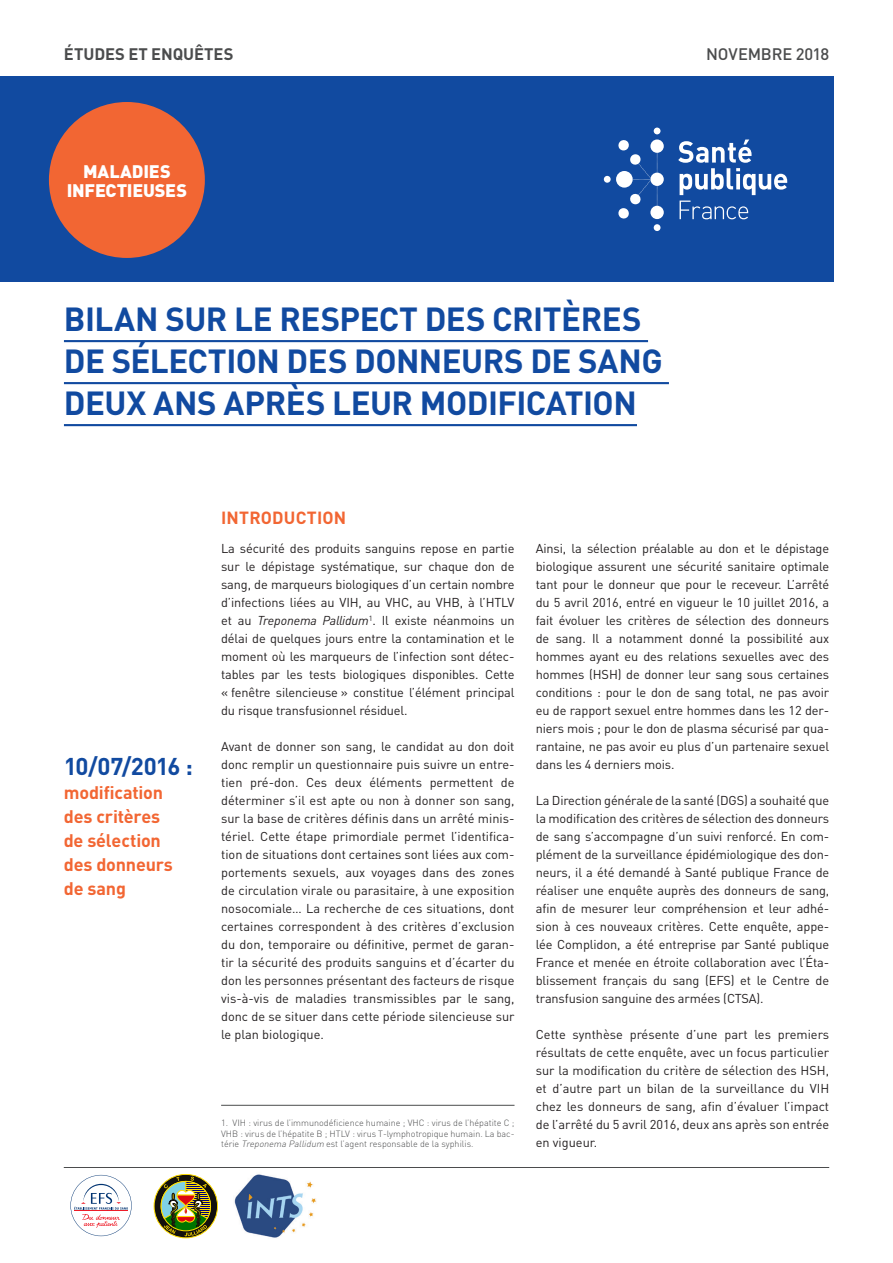
<style>
.page{position:relative;width:893px;height:1263px;background:#fff}
.page>*{position:absolute;margin:0;border:0;box-sizing:border-box;transform-origin:0 0}
.Titre_synthèse{font:700 33px/42px "DIN Pro";letter-spacing:-.015em;color:#114aa0}
.Texte_exergue{font:700 24px "DIN Pro";letter-spacing:-.035em;color:#114aa0}
.Texte_exergue-2{font:700 18px/24px "DIN Pro";letter-spacing:-.01em;color:#f26633}
.t1{font:900 18px/19.5px "DIN Pro";letter-spacing:-.01em;color:#fff;text-align:center}
.Inter_1{font:700 17.4px "DIN Pro";letter-spacing:.01em;color:#f26633}
.t2{font:700 16.5px "DIN Pro";letter-spacing:-.005em;color:#4b4c4d}
.t3{font:500 16.5px "DIN Pro";letter-spacing:-.01em;color:#4b4c4d}
.t4{font:12.75px/18px "DIN Pro";letter-spacing:-.01em;color:#231f20;text-align:justify}
.Note_bas_de_page_1{font:300 9px/10.5px "DIN Pro";color:#4b4c4d;text-align:justify}
.s1{font-style:italic}
</style>
<div class="page">
<div style="left:0;top:77px;width:833px;height:205px;background:#114aa0"></div>
<svg style="left:616px;top:171px;width:17px;height:17px"></svg>
<div style="left:650px;top:206px;width:14px;height:13px;background:#fff;border-radius:50%"></div>
<svg style="left:650px;top:139px;width:14px;height:14px"></svg>
<div style="left:650px;top:173px;width:14px;height:13px;background:#fff;border-radius:50%"></div>
<div style="left:604px;top:176px;width:7px;height:7px;background:#fff;border-radius:50%"></div>
<div style="left:654px;top:224px;width:6px;height:7px;background:#fff;border-radius:50%"></div>
<svg style="left:618px;top:128px;width:42px;height:91px"></svg>
<svg style="left:678px;top:140px;width:109px;height:55px"></svg>
<svg style="left:680px;top:201px;width:68px;height:18px"></svg>
<div style="left:49px;top:102px;width:156px;height:156px;background:#f26633;border-radius:50%"></div>
<hr style="left:64px;top:1167px;width:765px;height:1px;background:#4b4c4d">
<hr style="left:64px;top:340px;width:584px;height:2px;background:#114aa0">
<hr style="left:64px;top:382px;width:605px;height:2px;background:#114aa0">
<hr style="left:64px;top:424px;width:573px;height:2px;background:#114aa0">
<hr style="left:221px;top:1105px;width:293px;height:1px;background:#4b4c4d">
<svg style="left:70px;top:1175px;width:62px;height:61px"></svg>
<svg style="left:154px;top:1174px;width:64px;height:64px"></svg>
<div style="left:154px;top:1174px;width:64px;height:64px;border:1px solid #fd0;border-radius:50%"></div>
<svg style="left:158px;top:1177px;width:56px;height:59px;background:#7f7f4a"></svg>
<img style="left:234px;top:1174px;width:82px;height:64px">
<p class="t2" style="left:64px;top:42px;width:171px">ÉTUDES ET ENQUÊTES</p>
<p class="t3" style="left:706px;top:42px;width:125px">NOVEMBRE 2018</p>
<h3 class="t1" style="left:67px;top:161px;width:122px">MALADIES<br>INFECTIEUSES</h3>
<p class="Titre_synthèse" style="left:64px;top:296px;width:600px">BILAN SUR LE RESPECT DES CRITÈRES<br>DE SÉLECTION DES DONNEURS DE SANG<br>DEUX ANS APRÈS LEUR MODIFICATION</p>
<p class="Texte_exergue" style="left:64px;top:750px;width:131px">10/07/2016 :</p>
<p class="Texte_exergue-2" style="left:64px;top:780px;width:111px">modification des critères de sélection des donneurs de sang</p>
<p class="Inter_1" style="left:221px;top:506px;width:126px">INTRODUCTION</p>
<p class="t4" style="left:221px;top:539px;width:295px">La sécurité des produits sanguins repose en partie sur le dépistage systématique, sur chaque don de sang, de marqueurs biologiques d’un certain nombre d’infections liées au VIH, au VHC, au VHB, à l’HTLV et au <span class="s1">Treponema Pallidum</span><sup>1</sup>. Il existe néanmoins un délai de quelques jours entre la contamination et le moment où les marqueurs de l’infection sont détec‑ tables par les tests biologiques disponibles. Cette « fenêtre silencieuse » constitue l’élément principal du risque transfusionnel résiduel.</p>
<p class="t4" style="left:221px;top:737px;width:295px">Avant de donner son sang, le candidat au don doit donc remplir un questionnaire puis suivre un entre‑ tien pré‑don. Ces deux éléments permettent de déterminer s’il est apte ou non à donner son sang, sur la base de critères définis dans un arrêté minis‑ tériel. Cette étape primordiale permet l’identifica‑ tion de situations dont certaines sont liées aux com‑ portements sexuels, aux voyages dans des zones de circulation virale ou parasitaire, à une exposition nosocomiale… La recherche de ces situations, dont certaines correspondent à des critères d’exclusion du don, temporaire ou définitive, permet de garan‑ tir la sécurité des produits sanguins et d’écarter du don les personnes présentant des facteurs de risque vis‑à‑vis de maladies transmissibles par le sang, donc de se situer dans cette période silencieuse sur le plan biologique.</p>
<p class="Note_bas_de_page_1" style="left:221px;top:1117px;width:295px">1. VIH : virus de l’immunodéficience humaine ; VHC : virus de l’hépatite C ; VHB : virus de l’hépatite B ; HTLV : virus T‑lymphotropique humain. La bac‑ térie <span class="s1">Treponema Pallidum</span> est l’agent responsable de la syphilis.</p>
<p class="t4" style="left:536px;top:539px;width:295px">Ainsi, la sélection préalable au don et le dépistage biologique assurent une sécurité sanitaire optimale tant pour le donneur que pour le receveur. L’arrêté du 5 avril 2016, entré en vigueur le 10 juillet 2016, a fait évoluer les critères de sélection des donneurs de sang. Il a notamment donné la possibilité aux hommes ayant eu des relations sexuelles avec des hommes (HSH) de donner leur sang sous certaines conditions : pour le don de sang total, ne pas avoir eu de rapport sexuel entre hommes dans les 12 der‑ niers mois ; pour le don de plasma sécurisé par qua‑ rantaine, ne pas avoir eu plus d’un partenaire sexuel dans les 4 derniers mois.</p>
<p class="t4" style="left:536px;top:791px;width:295px">La Direction générale de la santé (DGS) a souhaité que la modification des critères de sélection des donneurs de sang s’accompagne d’un suivi renforcé. En com‑ plément de la surveillance épidémiologique des don‑ neurs, il a été demandé à Santé publique France de réaliser une enquête auprès des donneurs de sang, afin de mesurer leur compréhension et leur adhé‑ sion à ces nouveaux critères. Cette enquête, appe‑ lée Complidon, a été entreprise par Santé publique France et menée en étroite collaboration avec l’Éta‑ blissement français du sang (EFS) et le Centre de transfusion sanguine des armées (CTSA).</p>
<p class="t4" style="left:536px;top:1025px;width:295px">Cette synthèse présente d’une part les premiers résultats de cette enquête, avec un focus particulier sur la modification du critère de sélection des HSH, et d’autre part un bilan de la surveillance du VIH chez les donneurs de sang, afin d’évaluer l’impact de l’arrêté du 5 avril 2016, deux ans après son entrée en vigueur.</p>
</div>
